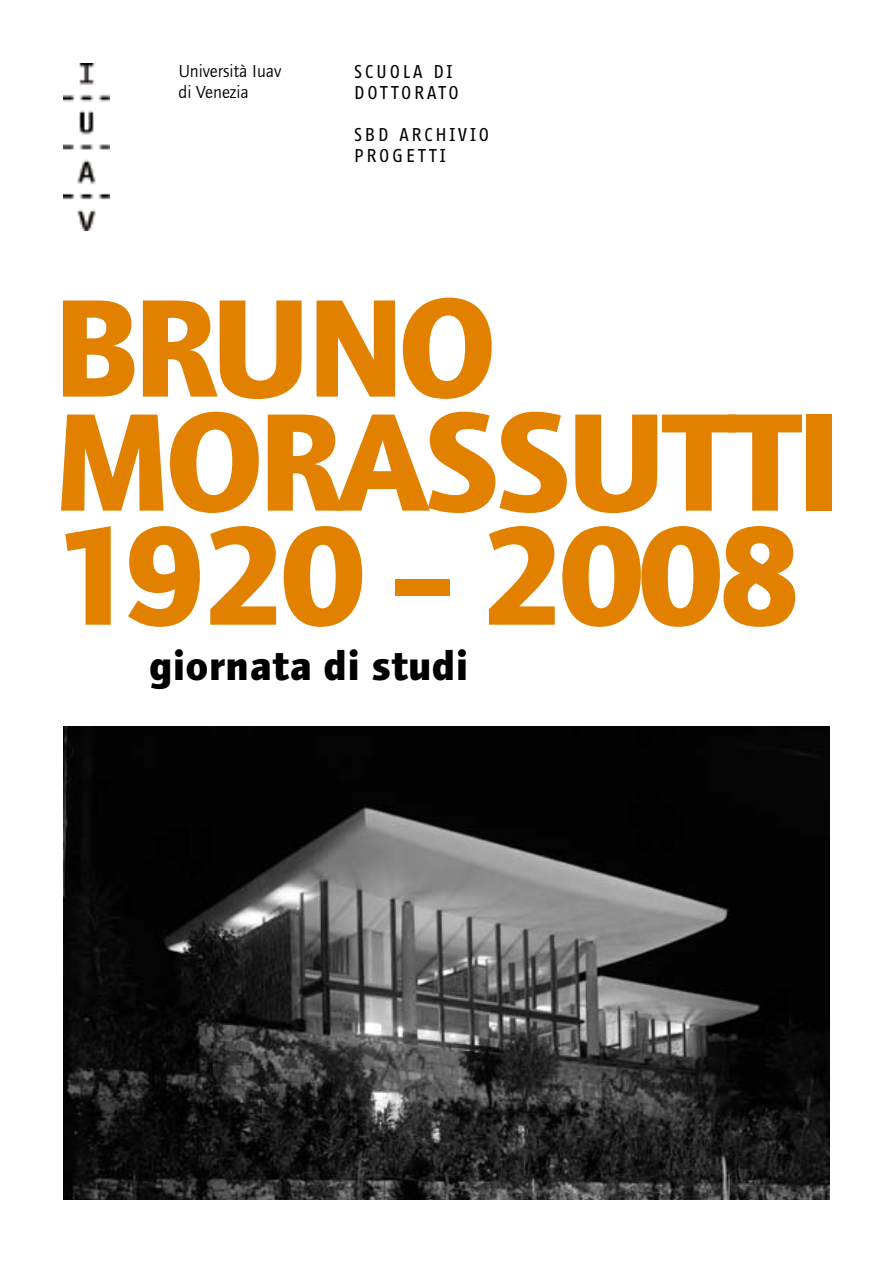
<style>
.page{position:relative;width:893px;height:1263px;background:#fff}
.page>*{position:absolute;margin:0;border:0;box-sizing:border-box;transform-origin:0 0}
.t1{font:700 144px/114px "Foundry Journal";letter-spacing:-.035em;color:#e28000}
.t2{font:700 42px "Foundry Journal";color:#000}
.t3{font:18px/21px "Fago Office Sans";letter-spacing:.15em;color:#000}
.t4{font:18px/21px "Foundry Journal";color:#000}
</style>
<div class="page">
<img style="left:64px;top:64px;width:46px;height:166px">
<img style="left:64px;top:726px;width:765px;height:473px">
<p class="t4" style="left:179px;top:61px;width:104px">Università Iuav di Venezia</p>
<p class="t3" style="left:354px;top:61px;width:106px">SCUOLA DI<br>DOTTORATO</p>
<p class="t3" style="left:354px;top:124px;width:136px">SBD ARCHIVIO<br>PROGETTI</p>
<h1 class="t1" style="left:54px;top:291px;width:789px">bruno morassutti<br>1920 – 2008</h1>
<h2 class="t2" style="left:150px;top:641px;width:320px">giornata di studi</h2>
</div>
